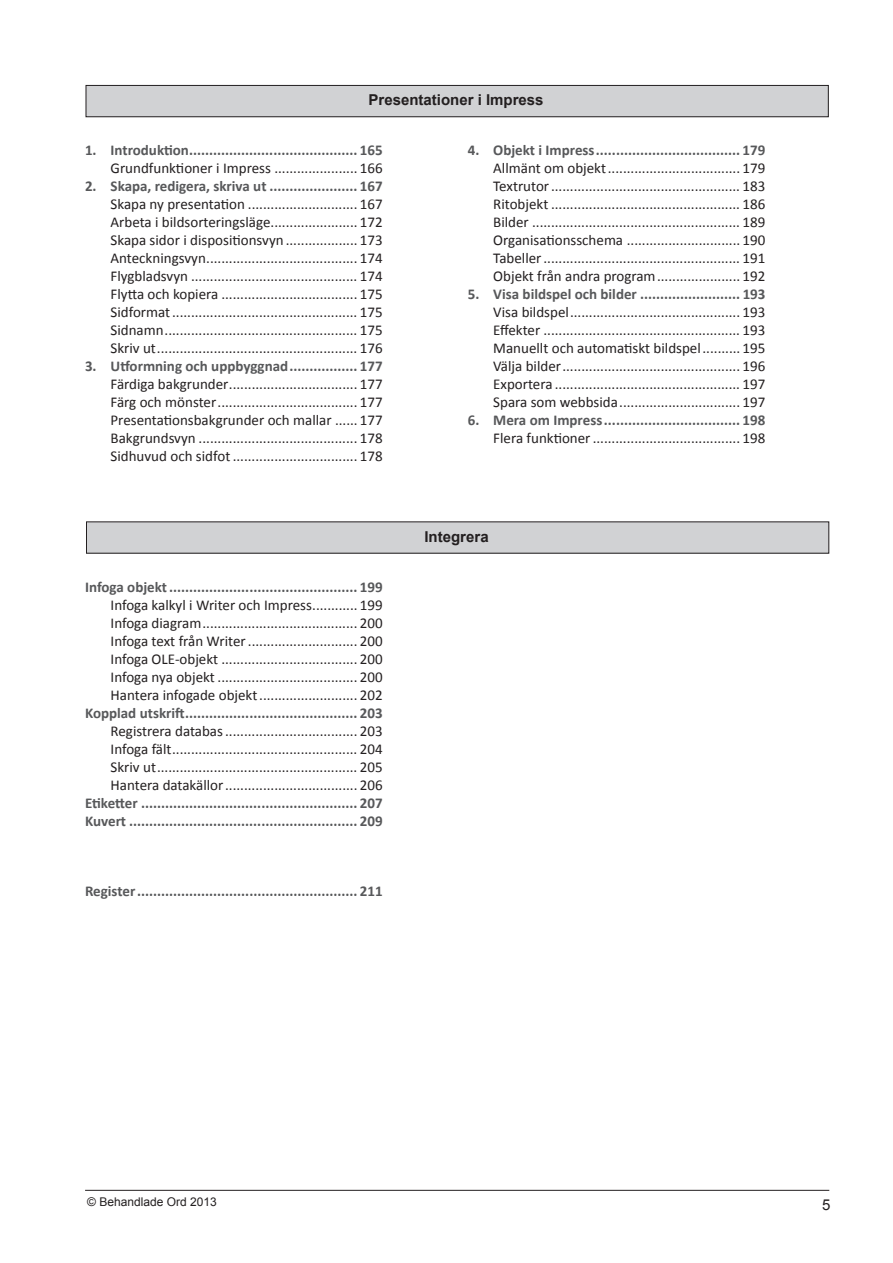
<style>
.page{position:relative;width:893px;height:1263px;background:#fff}
.page>*{position:absolute;margin:0;border:0;box-sizing:border-box;transform-origin:0 0}
.t1{font:15px/18px "Calibri";color:#231f20;text-align:justify}
.t2{font:700 15px/18px "Calibri";color:#57585a}
.t3{font:700 15px "Arial";color:#231f20}
.t4{font:15px "Arial";color:#231f20}
.t5{font:12px "Arial";color:#231f20}
</style>
<div class="page">
<hr style="left:85px;top:1190px;width:744px;height:1px;background:#231f20">
<div style="left:86px;top:85px;width:742px;height:32px;background:#d1d2d4"></div>
<div style="left:86px;top:85px;width:743px;height:32px;border:1px solid #231f20"></div>
<div style="left:86px;top:522px;width:743px;height:31px;background:#d1d2d4"></div>
<div style="left:86px;top:521px;width:743px;height:33px;border:1px solid #231f20"></div>
<p class="t3" style="left:369px;top:90px;width:177px">Presentationer i Impress</p>
<p class="t2" style="left:85px;top:141px;width:299px">1. Introduktion.......................................... 165</p>
<p class="t1" style="left:111px;top:159px;width:274px">Grundfunktioner i Impress ...................... 166</p>
<p class="t2" style="left:85px;top:177px;width:299px">2. Skapa, redigera, skriva ut ...................... 167</p>
<p class="t1" style="left:111px;top:195px;width:274px">Skapa ny presentation ............................. 167<br>Arbeta i bildsorteringsläge....................... 172<br>Skapa sidor i dispositionsvyn................... 173<br>Anteckningsvyn........................................ 174<br>Flygbladsvyn ............................................ 174<br>Flytta och kopiera .................................... 175<br>Sidformat................................................. 175<br>Sidnamn................................................... 175<br>Skriv ut..................................................... 176</p>
<p class="t2" style="left:85px;top:357px;width:299px">3. Utformning och uppbyggnad................. 177</p>
<p class="t1" style="left:111px;top:375px;width:274px">Färdiga bakgrunder.................................. 177<br>Färg och mönster..................................... 177<br>Presentationsbakgrunder och mallar ...... 177<br>Bakgrundsvyn .......................................... 178<br>Sidhuvud och sidfot ................................. 178</p>
<p class="t2" style="left:85px;top:578px;width:299px">Infoga objekt............................................... 199</p>
<p class="t1" style="left:111px;top:596px;width:274px">Infoga kalkyl i Writer och Impress............ 199<br>Infoga diagram......................................... 200<br>Infoga text från Writer............................. 200<br>Infoga OLE-objekt .................................... 200<br>Infoga nya objekt ..................................... 200<br>Hantera infogade objekt.......................... 202</p>
<p class="t2" style="left:85px;top:704px;width:299px">Kopplad utskrift........................................... 203</p>
<p class="t1" style="left:111px;top:722px;width:274px">Registrera databas................................... 203<br>Infoga fält................................................. 204<br>Skriv ut..................................................... 205<br>Hantera datakällor................................... 206</p>
<p class="t2" style="left:85px;top:794px;width:299px">Etiketter ...................................................... 207<br>Kuvert ......................................................... 209</p>
<p class="t2" style="left:85px;top:882px;width:299px">Register....................................................... 211</p>
<p class="t2" style="left:468px;top:141px;width:299px">4. Objekt i Impress.................................... 179</p>
<p class="t1" style="left:493px;top:159px;width:274px">Allmänt om objekt................................... 179<br>Textrutor.................................................. 183<br>Ritobjekt .................................................. 186<br>Bilder ....................................................... 189<br>Organisationsschema .............................. 190<br>Tabeller.................................................... 191<br>Objekt från andra program...................... 192</p>
<p class="t2" style="left:468px;top:285px;width:299px">5. Visa bildspel och bilder ......................... 193</p>
<p class="t1" style="left:493px;top:303px;width:274px">Visa bildspel............................................. 193<br>Effekter .................................................... 193<br>Manuellt och automatiskt bildspel.......... 195<br>Välja bilder............................................... 196<br>Exportera ................................................. 197<br>Spara som webbsida................................ 197</p>
<p class="t2" style="left:468px;top:411px;width:299px">6. Mera om Impress.................................. 198</p>
<p class="t1" style="left:493px;top:429px;width:274px">Flera funktioner....................................... 198</p>
<p class="t3" style="left:424px;top:526px;width:66px">Integrera</p>
<p class="t5" style="left:87px;top:1194px;width:131px">© Behandlade Ord 2013</p>
<p class="t4" style="left:822px;top:1194px;width:10px">5</p>
</div>
